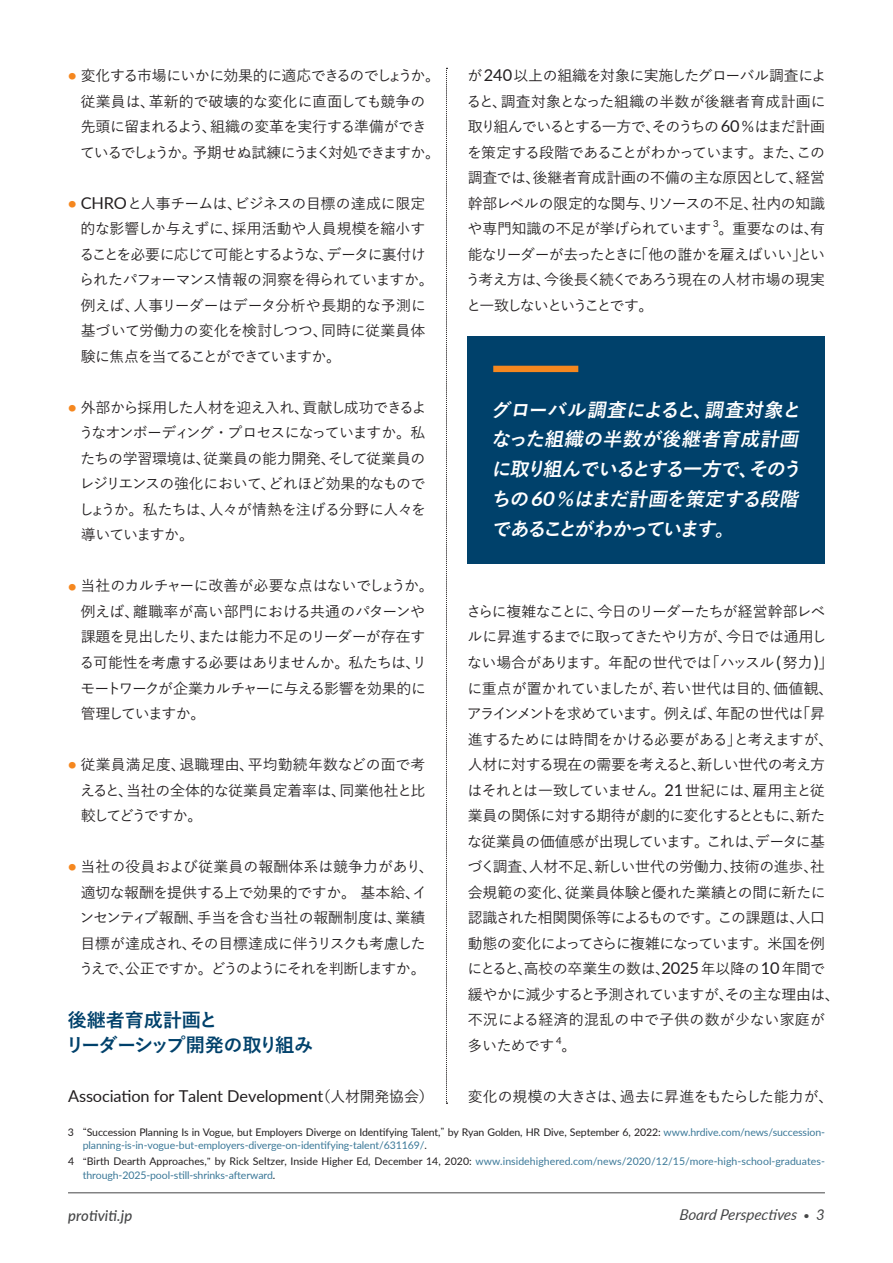
<style>
.page{position:relative;width:893px;height:1263px;background:#fff}
.page>*{position:absolute;margin:0;border:0;box-sizing:border-box;transform-origin:0 0}
.t1{font:italic 700 19.2px/29.7px "Yu Go";color:#fff}
.t2{font:700 19.2px/25.5px "Yu Go";letter-spacing:-.02em;color:#00416b}
.t3{font:16.35px "Lato";letter-spacing:-.01em;color:#231f20}
.t4{font:500 14.85px/25.5px "Yu Go";letter-spacing:-.025em;color:#231f20}
.t5{font:italic 14.85px "Lato";color:#454647}
.t6{font:italic 500 14.85px "Lato";letter-spacing:.005em;color:#454647}
.t7{font:10.5px/13.8px "Lato";letter-spacing:-.01em;color:#231f20}
.t8{font:10.5px/13.8px "Lato";color:#3b7898}
.t9{font:9.6px "Lato";color:#231f20}
.s1{font-family:"Lato";font-weight:400;font-size:16.35px}
.s2{font-family:"Lato";font-weight:700;font-size:15.6px;color:#f5871f}
.s3{font-family:"Yu Go";font-weight:500;font-size:14.85px}
.s4{font-family:"Yu Go";font-weight:500;font-size:9.6px}
.s5{color:#3b7898}
.s6{color:#231f20}
.s7{font-family:"Yu Go";font-weight:500;font-size:9.6px;color:#231f20}
.s8{font-family:"Lato";font-size:20.1px}
.s9{font-weight:700;font-style:normal;font-size:9.6px}
</style>
<div class="page">
<hr style="left:68px;top:1192px;width:757px;height:1px;background:#454647">
<div style="left:468px;top:336px;width:357px;height:227px;background:#00416b"></div>
<div style="left:493px;top:366px;width:85px;height:6px;background:#f5871f"></div>
<svg style="left:446px;top:68px;width:1px;height:1036px"></svg>
<p class="t4" style="left:466px;top:61px;width:361px;text-align:justify">が<span class="s1">240</span>以上の組織を対象に実施したグローバル調査によると、調査対象となった組織の半数が後継者育成計画に取り組んでいるとする一方で、そのうちの <span class="s1">60</span>％はまだ計画を策定する段階であることがわかっています。また、この調査では、後継者育成計画の不備の主な原因として、経営幹部レベルの限定的な関与、リソースの不足、社内の知識や専門知識の不足が挙げられています</p>
<p class="t4" style="left:80px;top:61px;width:361px;text-indent:-12px"><span class="s2">•</span> 変化する市場にいかに効果的に適応できるのでしょうか。従業員は、革新的で破壊的な変化に直面しても競争の先頭に留まれるよう、組織の変革を実行する準備ができているでしょうか。予期せぬ試練にうまく対処できますか。</p>
<p class="t4" style="left:79px;top:189px;width:356px;text-indent:-11px"><span class="s2">•</span> <span class="s1">CHRO</span>と人事チームは、ビジネスの目標の達成に限定的な影響しか与えずに、採用活動や人員規模を縮小することを必要に応じて可能とするような、データに裏付けられたパフォーマンス情報の洞察を得られていますか。例えば、人事リーダーはデータ分析や長期的な予測に基づいて労働力の変化を検討しつつ、同時に従業員体験に焦点を当てることができていますか。</p>
<p class="t4" style="left:79px;top:393px;width:349px;text-align:justify;text-indent:-11px"><span class="s2">•</span> 外部から採用した人材を迎え入れ、貢献し成功できるようなオンボーディング・プロセスになっていますか。私たちの学習環境は、従業員の能力開発、そして従業員のレジリエンスの強化において、どれほど効果的なものでしょうか。私たちは、人々が情熱を注げる分野に人々を導いていますか。</p>
<p class="t4" style="left:79px;top:571px;width:356px;text-indent:-12px"><span class="s2">•</span> 当社のカルチャーに改善が必要な点はないでしょうか。例えば、離職率が高い部門における共通のパターンや課題を見出したり、または能力不足のリーダーが存在する可能性を考慮する必要はありませんか。私たちは、リモートワークが企業カルチャーに与える影響を効果的に管理していますか。</p>
<p class="t4" style="left:80px;top:750px;width:347px;text-align:justify;text-indent:-12px"><span class="s2">•</span> 従業員満足度、退職理由、平均勤続年数などの面で考えると、当社の全体的な従業員定着率は、同業他社と比較してどうですか。</p>
<p class="t4" style="left:68px;top:852px;width:367px;text-align:center"><span class="s2">•</span> 当社の役員および従業員の報酬体系は競争力があり、適切な報酬を提供する上で効果的ですか。基本給、イ<br>ンセンティブ報酬、手当を含む当社の報酬制度は、業績<br>目標が達成され、その目標達成に伴うリスクも考慮した<br>うえで、公正ですか。どうのようにそれを判断しますか。</p>
<p class="t2" style="left:65px;top:1007px;width:249px">後継者育成計画と<br>リーダーシップ開発の取り組み</p>
<p class="t3" style="left:68px;top:1084px;width:367px">Association for Talent Development<span class="s3">（人材開発協会）</span></p>
<p class="t7" style="left:83px;top:1124px;width:744px;text-indent:-15px">3 <span class="s4">“</span>Succession Planning Is in Vogue, but Employers Diverge on Identifying Talent,<span class="s4">”</span> by Ryan Golden, HR Dive, September 6, 2022: <span class="s5">www.hrdive.com/news/succession&shy;planning-is-in-vogue-but-employers-diverge-on-identifying-talent/631169/</span>.</p>
<p class="t8" style="left:83px;top:1154px;width:744px;text-indent:-15px"><span class="s6">4</span> <span class="s7">“</span><span class="s6">Birth Dearth Approaches,</span><span class="s7">”</span> <span class="s6">by Rick Seltzer, Inside Higher Ed, December 14, 2020:</span> www.insidehighered.com/news/2020/12/15/more-high-school-graduates&shy;through-2025-pool-still-shrinks-afterward<span class="s6">.</span></p>
<p class="t9" style="left:713px;top:217px;width:7px">3</p>
<p class="t4" style="left:466px;top:214px;width:361px;text-align:justify;text-indent:253px">。重要なのは、有能なリーダーが去ったときに「他の誰かを雇えばいい」という考え方は、今後長く続くであろう現在の人材市場の現実と一致しないということです。</p>
<p class="t1" style="left:491px;top:395px;width:317px">グローバル調査によると、調査対象となった組織の半数が後継者育成計画に取り組んでいるとする一方で、そのうちの<span class="s8">60</span>％はまだ計画を策定する段階であることがわかっています。</p>
<p class="t4" style="left:466px;top:597px;width:375px">さらに複雑なことに、今日のリーダーたちが経営幹部レベルに昇進するまでに取ってきたやり方が、今日では通用しない場合があります。年配の世代では「ハッスル<span class="s1">(</span>努力<span class="s1">)</span>」に重点が置かれていましたが、若い世代は目的、価値観、アラインメントを求めています。例えば、年配の世代は「昇進するためには時間をかける必要がある」と考えますが、人材に対する現在の需要を考えると、新しい世代の考え方はそれとは一致していません。<span class="s1">21</span>世紀には、雇用主と従業員の関係に対する期待が劇的に変化するとともに、新たな従業員の価値感が出現しています。これは、データに基づく調査、人材不足、新しい世代の労働力、技術の進歩、社会規範の変化、従業員体験と優れた業績との間に新たに認識された相関関係等によるものです。この課題は、人口動態の変化によってさらに複雑になっています。米国を例にとると、高校の卒業生の数は、<span class="s1">2025</span>年以降の<span class="s1">10</span>年間で緩やかに減少すると予測されていますが、その主な理由は、不況による経済的混乱の中で子供の数が少ない家庭が多いためです</p>
<p class="t9" style="left:556px;top:1033px;width:7px">4</p>
<p class="t4" style="left:562px;top:1031px;width:16px">。</p>
<p class="t4" style="left:468px;top:1082px;width:367px">変化の規模の大きさは、過去に昇進をもたらした能力が、</p>
<p class="t6" style="left:68px;top:1204px;width:66px">protiviti.jp</p>
<p class="t5" style="left:679px;top:1204px;width:147px">Board Perspectives <span class="s9">•</span> 3</p>
</div>
